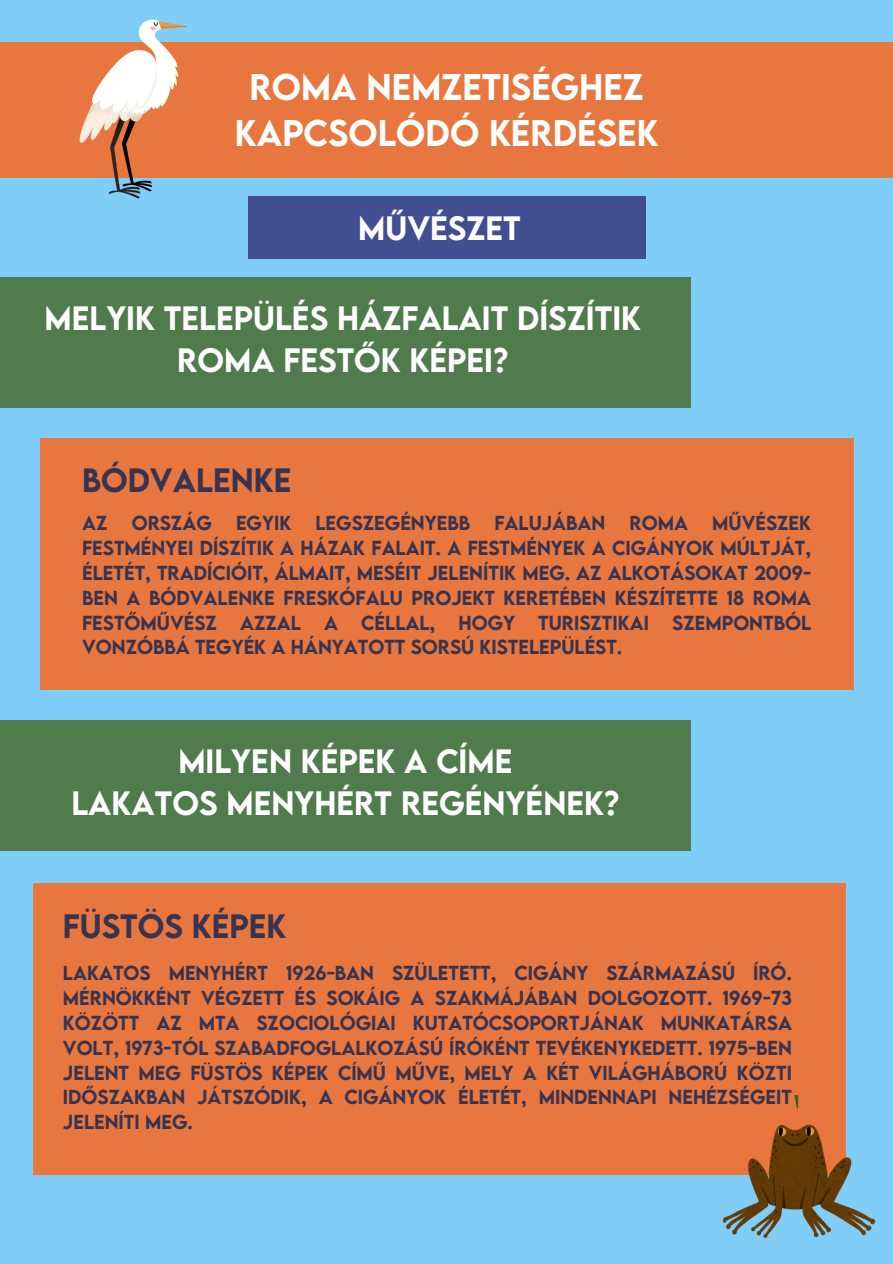
<style>
.page{position:relative;width:893px;height:1264px;background:#fff}
.page>*{position:absolute;margin:0;border:0;box-sizing:border-box;transform-origin:0 0}
.t1{font:500 33px/46.2px "LEMONMILK";letter-spacing:.21em;color:#fff;text-align:center}
.t2{font:500 30px/41.7px "LEMONMILK";letter-spacing:.1em;color:#fff;text-align:center}
.t3{font:500 30px/41.7px "LEMONMILK";letter-spacing:.02em;color:#fff;text-align:center}
.t4{font:500 30px "LEMONMILK";letter-spacing:.105em;color:#373351}
.t5{font:500 18px/24.8px "LEMONMILK";letter-spacing:.125em;color:#373351}
</style>
<div class="page">
<div style="left:0;top:0;width:892px;height:1263px;background:#80cef7"></div>
<div style="left:0;top:42px;width:892px;height:135px;background:#e7773e"></div>
<div style="left:40px;top:438px;width:813px;height:251px;background:#e7773e"></div>
<div style="left:0;top:277px;width:690px;height:131px;background:#507b4c"></div>
<img style="left:33px;top:19px;width:203px;height:180px">
<div style="left:33px;top:883px;width:812px;height:291px;background:#e7773e"></div>
<div style="left:0;top:720px;width:690px;height:131px;background:#507b4c"></div>
<div style="left:248px;top:196px;width:397px;height:63px;background:#414e92"></div>
<img style="left:699px;top:1095px;width:177px;height:144px">
<h1 class="t1" style="left:235px;top:63px;width:423px">ROMA NEMZETISÉGHEZ<br>KAPCSOLÓDÓ KÉRDÉSEK</h1>
<p class="t2" style="left:358px;top:206px;width:163px">MŰVÉSZET</p>
<p class="t2" style="left:44px;top:297px;width:596px">MELYIK TELEPÜLÉS HÁZFALAIT DÍSZÍTIK<br>ROMA FESTŐK KÉPEI?</p>
<h1 class="t4" style="left:82px;top:459px;width:207px">BÓDVALENKE</h1>
<h1 class="t5" style="left:82px;top:510px;width:25px">AZ</h1>
<h1 class="t5" style="left:132px;top:510px;width:78px">O RSZÁG</h1>
<h1 class="t5" style="left:236px;top:510px;width:55px">EGYIK</h1>
<h1 class="t5" style="left:315px;top:510px;width:154px">LEGSZEGÉNYEBB</h1>
<h1 class="t5" style="left:494px;top:510px;width:110px">FALUJÁBAN</h1>
<h1 class="t5" style="left:629px;top:510px;width:58px">ROMA</h1>
<h1 class="t5" style="left:82px;top:510px;width:730px;text-indent:630px">MŰVÉSZEK FESTMÉNYEI DÍSZÍTIK A HÁZAK FALAIT. A FESTMÉNYEK A CIGÁNYOK MÚLTJÁT, ÉLETÉT, TRADÍCIÓIT, ÁLMAIT, M ESÉIT JELENÍTIK M EG. AZ ALKOTÁSOKAT 2009- BEN A BÓDVALENKE FRESKÓFALU PROJEKT KERETÉBEN KÉSZÍTETTE 18 ROMA FESTŐMŰVÉSZ</h1>
<h1 class="t5" style="left:240px;top:609px;width:61px">AZZAL</h1>
<h1 class="t5" style="left:324px;top:609px;width:13px">A</h1>
<h1 class="t5" style="left:361px;top:609px;width:76px">CÉLLAL,</h1>
<h1 class="t5" style="left:458px;top:609px;width:58px">HOGY</h1>
<h1 class="t5" style="left:538px;top:609px;width:112px">TURISZTIKAI</h1>
<h1 class="t5" style="left:672px;top:609px;width:139px">SZEMPONTBÓL</h1>
<h1 class="t5" style="left:82px;top:634px;width:541px">VONZÓBBÁ TEGYÉK A HÁNYATOTT SORSÚ KISTELEPÜLÉST.</h1>
<h1 class="t3" style="left:71px;top:739px;width:549px">MILYEN KÉPEK A CÍME<br>LAKATOS MENYHÉRT REGÉNYÉNEK?</h1>
<h1 class="t4" style="left:63px;top:905px;width:223px">FÜSTÖS KÉPEK</h1>
<h1 class="t5" style="left:63px;top:960px;width:730px">LAKATOS MENYHÉRT 1926-BAN SZÜLETETT, CIGÁNY SZÁRMAZÁSÚ ÍRÓ.<br>MÉRNÖKKÉNT VÉGZETT ÉS SOKÁIG A SZAKMÁJÁBAN DOLGOZOTT. 1969-73<br>KÖZÖTT AZ MTA SZOCIOLÓGIAI KUTATÓCSOPORTJÁNAK MUNKATÁRSA VOLT, 1973-TÓL SZABADFOGLALKOZÁSÚ ÍRÓKÉNT TEVÉKENYKEDETT. 1975-BEN JELENT MEG FÜSTÖS KÉPEK CÍMŰ MŰVE, MELY A KÉT VILÁGHÁBORÚ KÖZTI IDŐSZAKBAN JÁTSZÓDIK, A CIGÁNYOK ÉLETÉT, MINDENNAPI NEHÉZSÉGEIT JELENÍTI MEG.</h1>
</div>
